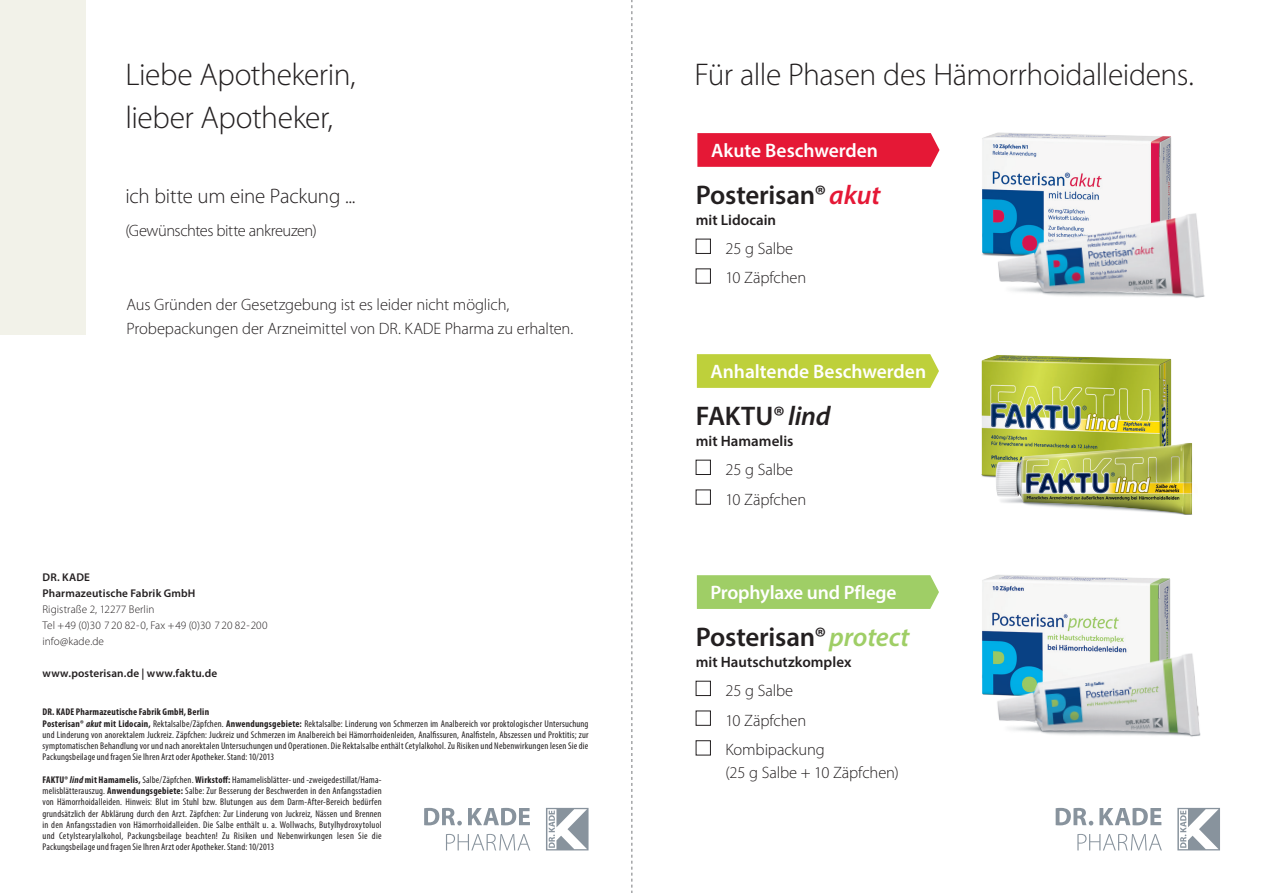
<style>
.page{position:relative;width:1263px;height:893px;background:#fff}
.page>*{position:absolute;margin:0;border:0;box-sizing:border-box;transform-origin:0 0}
.t1{font:300 31.5px "Myriad Pro";letter-spacing:-.015em;color:#231f20}
.t2{font:600 27px "Myriad Pro";letter-spacing:-.01em;color:#231f20}
.t3{font:300 21px "Myriad Pro";letter-spacing:-.015em;color:#231f20}
.Myriad_18pt_7_5mm{font:600 19.5px "Myriad Pro";letter-spacing:-.005em;color:#fff}
.t4{font:300 16.5px/22.4px "Myriad Pro";letter-spacing:-.01em;color:#231f20}
.t5{font:300 16.5px "Myriad Pro";letter-spacing:-.03em;color:#231f20}
.t6{font:600 15px "Myriad Pro";color:#231f20}
.t7{font:300 11.25px "Myriad Pro";letter-spacing:.005em;color:#231f20}
._2_PT_Normal{font:600 11.25px "Myriad Pro";letter-spacing:.015em;color:#231f20}
._2_PT_Normal-2{font:condensed 9.75px/11.2px "Myriad Pro";letter-spacing:.015em;color:#231f20;text-align:justify}
._2_PT_Normal-3{font:700 condensed 9.75px "Myriad Pro";letter-spacing:.02em;color:#231f20}
.s1{font-weight:700}
.s2{font-weight:700;font-style:italic}
.s3{font-style:italic;color:#e51836}
.s4{font-style:italic}
.s5{font-style:italic;color:#9fce66}
</style>
<div class="page">
<svg style="left:1177px;top:808px;width:43px;height:42px"></svg>
<svg style="left:1077px;top:834px;width:85px;height:16px"></svg>
<svg style="left:1056px;top:808px;width:105px;height:17px"></svg>
<svg style="left:546px;top:808px;width:42px;height:42px"></svg>
<svg style="left:446px;top:834px;width:84px;height:16px"></svg>
<svg style="left:424px;top:808px;width:106px;height:17px"></svg>
<svg style="left:631px;top:0;width:1px;height:893px"></svg>
<div style="left:696px;top:681px;width:15px;height:15px;border:1px solid #231f20"></div>
<div style="left:696px;top:711px;width:15px;height:15px;border:1px solid #231f20"></div>
<div style="left:696px;top:740px;width:15px;height:15px;border:1px solid #231f20"></div>
<div style="left:697px;top:575px;width:242px;height:34px;background:#9fce66"></div>
<img style="left:982px;top:575px;width:189px;height:51px">
<img style="left:982px;top:626px;width:219px;height:111px">
<img style="left:982px;top:132px;width:190px;height:69px">
<img style="left:983px;top:201px;width:222px;height:97px">
<svg style="left:697px;top:133px;width:242px;height:34px;background:#e51d3b"></svg>
<div style="left:696px;top:239px;width:15px;height:15px;border:1px solid #231f20"></div>
<div style="left:696px;top:269px;width:15px;height:14px;border:1px solid #231f20"></div>
<div style="left:0;top:0;width:85px;height:334px;background:#f2f2e9"></div>
<div style="left:696px;top:460px;width:15px;height:15px;border:1px solid #231f20"></div>
<div style="left:696px;top:490px;width:15px;height:14px;border:1px solid #231f20"></div>
<svg style="left:697px;top:354px;width:242px;height:34px;background:#bfd13f"></svg>
<img style="left:981px;top:355px;width:191px;height:52px">
<img style="left:981px;top:407px;width:211px;height:108px">
<p class="t1" style="left:125px;top:56px;width:232px">Liebe Apothekerin,</p>
<p class="t1" style="left:125px;top:99px;width:209px">lieber Apotheker,</p>
<p class="t3" style="left:125px;top:183px;width:232px">ich bitte um eine Packung ...</p>
<p class="t5" style="left:125px;top:221px;width:193px">(Gewünschtes bitte ankreuzen)</p>
<p class="t4" style="left:127px;top:294px;width:384px">Aus Gründen der Gesetzgebung ist es leider nicht möglich,</p>
<p class="t4" style="left:127px;top:318px;width:448px">Probepackungen der Arzneimittel von DR. KADE Pharma zu erhalten.</p>
<p class="_2_PT_Normal" style="left:43px;top:570px;width:49px">DR. KADE</p>
<p class="_2_PT_Normal" style="left:43px;top:586px;width:154px">Pharmazeutische Fabrik GmbH</p>
<p class="t7" style="left:43px;top:603px;width:113px">Rigistraße 2, 12277 Berlin</p>
<p class="t7" style="left:43px;top:619px;width:226px">Tel +49 (0)30 7 20 82-0, Fax +49 (0)30 7 20 82-200</p>
<p class="t7" style="left:43px;top:635px;width:63px">info@kade.de</p>
<p class="_2_PT_Normal" style="left:43px;top:666px;width:176px">www.posterisan.de | www.faktu.de</p>
<p class="_2_PT_Normal-3" style="left:43px;top:706px;width:168px">DR. KADE Pharmazeutische Fabrik GmbH, Berlin</p>
<p class="_2_PT_Normal-2" style="left:43px;top:718px;width:547px"><span class="s1">Posterisan®</span> <span class="s2">akut</span> <span class="s1">mit Lidocain,</span> Rektalsalbe/Zäpfchen. <span class="s1">Anwendungsgebiete:</span> Rektalsalbe: Linderung von Schmerzen im Analbereich vor proktologischer Untersuchung und Linderung von anorektalem Juckreiz. Zäpfchen: Juckreiz und Schmerzen im Analbereich bei Hämorrhoidenleiden, Analfissuren, Analfisteln, Abszessen und Proktitis; zur symptomatischen Behandlung vor und nach anorektalen Untersuchungen und Operationen. Die Rektalsalbe enthält Cetylalkohol. Zu Risiken und Nebenwirkungen lesen Sie die Packungsbeilage und fragen Sie Ihren Arzt oder Apotheker. Stand: 10/2013</p>
<p class="_2_PT_Normal-2" style="left:43px;top:774px;width:341px"><span class="s1">FAKTU®</span> <span class="s2">lind</span> <span class="s1">mit Hamamelis,</span> Salbe/Zäpfchen. <span class="s1">Wirkstoff:</span> Hamamelisblätter- und -zweigedestillat/Hama&shy;melisblätterauszug. <span class="s1">Anwendungsgebiete:</span> Salbe: Zur Besserung der Beschwerden in den Anfangsstadien von Hämorrhoidalleiden. Hinweis: Blut im Stuhl bzw. Blutungen aus dem Darm-After-Bereich bedürfen grundsätzlich der Abklärung durch den Arzt. Zäpfchen: Zur Linderung von Juckreiz, Nässen und Brennen in den Anfangsstadien von Hämorrhoidalleiden. Die Salbe enthält u. a. Wollwachs, Butylhydroxytoluol und Cetylstearylalkohol, Packungsbeilage beachten! Zu Risiken und Nebenwirkungen lesen Sie die Packungsbeilage und fragen Sie Ihren Arzt oder Apotheker. Stand: 10/2013</p>
<p class="t1" style="left:694px;top:56px;width:501px">Für alle Phasen des Hämorrhoidalleidens.</p>
<p class="Myriad_18pt_7_5mm" style="left:711px;top:138px;width:168px">Akute Beschwerden</p>
<p class="t2" style="left:696px;top:178px;width:186px">Posterisan® <span class="s3">akut</span></p>
<p class="t6" style="left:696px;top:211px;width:82px">mit Lidocain</p>
<p class="t4" style="left:725px;top:237px;width:69px">25 g Salbe</p>
<p class="t4" style="left:725px;top:267px;width:82px">10 Zäpfchen</p>
<p class="Myriad_18pt_7_5mm" style="left:710px;top:359px;width:217px">Anhaltende Beschwerden</p>
<p class="t2" style="left:696px;top:399px;width:136px">FAKTU® <span class="s4">lind</span></p>
<p class="t6" style="left:696px;top:432px;width:99px">mit Hamamelis</p>
<p class="t4" style="left:725px;top:458px;width:69px">25 g Salbe</p>
<p class="t4" style="left:725px;top:488px;width:82px">10 Zäpfchen</p>
<p class="Myriad_18pt_7_5mm" style="left:710px;top:580px;width:188px">Prophylaxe und Pflege</p>
<p class="t2" style="left:696px;top:620px;width:215px">Posterisan® <span class="s5">protect</span></p>
<p class="t6" style="left:696px;top:653px;width:157px">mit Hautschutzkomplex</p>
<p class="t4" style="left:725px;top:679px;width:69px">25 g Salbe</p>
<p class="t4" style="left:725px;top:709px;width:82px">10 Zäpfchen</p>
<p class="t4" style="left:725px;top:738px;width:175px">Kombipackung<br>(25 g Salbe + 10 Zäpfchen)</p>
</div>
